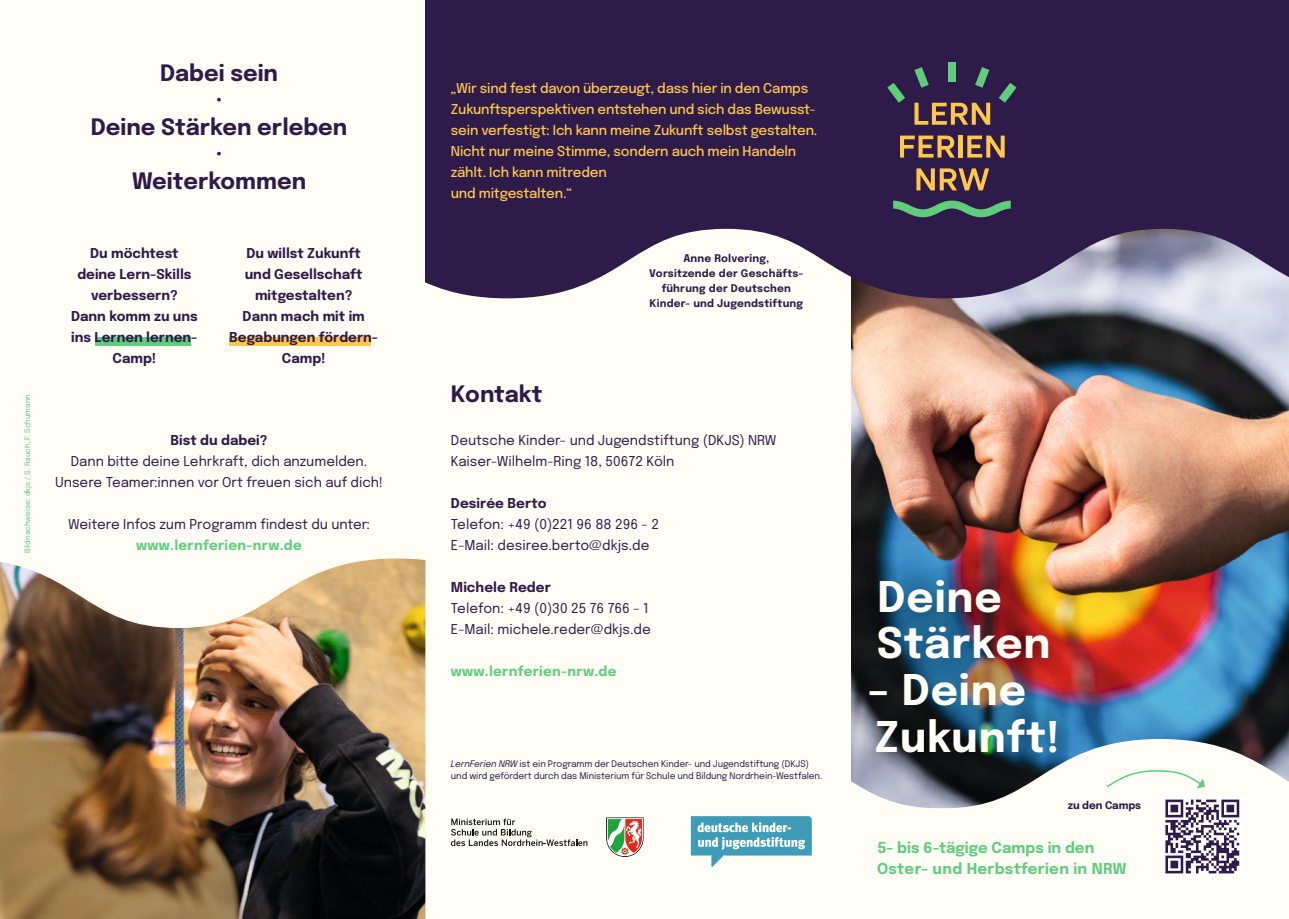
<style>
.page{position:relative;width:1289px;height:919px;background:#fff}
.page>*{position:absolute;margin:0;border:0;box-sizing:border-box;transform-origin:0 0}
.t1{font:700 42px/46.5px "Epilogue";letter-spacing:.02em;color:#fffdf6}
.t2{font:700 22.5px/27px "Epilogue";color:#2e1b49;text-align:center}
.t3{font:700 15px/21px "Epilogue";letter-spacing:.01em;color:#60cd7d}
.t4{font:13.5px/21px "Epilogue";color:#2e1b49}
.t5{font:500 13.5px/21px "Epilogue";letter-spacing:-.015em;color:#ffc84d}
.t6{font:700 13.5px/21px "Epilogue";color:#2e1b49;text-align:center}
.t7{font:700 13.5px "Epilogue";letter-spacing:.02em;color:#60cd7d}
.t8{font:700 10.5px/15px "Epilogue";letter-spacing:.02em;color:#2e1b49;text-align:center}
.t9{font:700 10.5px "Epilogue";letter-spacing:-.01em;color:#2e1b49}
.t10{font:9px/12px "Epilogue";letter-spacing:-.01em;color:#2e1b49}
.t11{font:7.5px "Epilogue";color:#60cd7d}
.s1{font-style:italic}
</style>
<div class="page">
<img style="left:851px;top:298px;width:437px;height:440px">
<img style="left:851px;top:535px;width:250px;height:203px">
<div style="left:0;top:0;width:850px;height:918px;background:#fffdf6"></div>
<svg style="left:606px;top:817px;width:37px;height:39px"></svg>
<svg style="left:451px;top:818px;width:136px;height:28px"></svg>
<svg style="left:691px;top:816px;width:120px;height:50px"></svg>
<img style="left:0;top:558px;width:425px;height:360px">
<svg style="left:425px;top:0;width:863px;height:298px;background:#41305a"></svg>
<svg style="left:893px;top:200px;width:117px;height:17px;background:#467262"></svg>
<svg style="left:887px;top:83px;width:18px;height:20px"></svg>
<svg style="left:998px;top:83px;width:18px;height:20px"></svg>
<div style="left:947px;top:63px;width:8px;height:19px;background:#60cd7d"></div>
<svg style="left:914px;top:67px;width:14px;height:21px"></svg>
<svg style="left:975px;top:67px;width:14px;height:21px"></svg>
<svg style="left:914px;top:103px;width:76px;height:22px;background:#906c4a"></svg>
<svg style="left:900px;top:135px;width:54px;height:22px"></svg>
<hr style="left:958px;top:135px;width:4px;height:22px;background:#ffc84d">
<svg style="left:967px;top:135px;width:37px;height:22px"></svg>
<svg style="left:916px;top:168px;width:73px;height:22px;background:#936e4a"></svg>
<svg style="left:851px;top:738px;width:437px;height:71px"></svg>
<div style="left:95px;top:337px;width:95px;height:9px;background:#60cd7d"></div>
<div style="left:230px;top:337px;width:141px;height:9px;background:#ffc84d"></div>
<svg style="left:1104px;top:769px;width:100px;height:19px"></svg>
<div style="left:1160px;top:794px;width:83px;height:84px;background:#fff;border-radius:6px"></div>
<svg style="left:1165px;top:799px;width:74px;height:74px"></svg>
<p class="t11" style="left:24px;top:553px;width:160px;rotate:-90deg">Bildnachweise: dkjs / S. Rauch, F. Schumann</p>
<h2 class="t2" style="left:91px;top:60px;width:258px">Dabei sein<br>·<br>Deine Stärken erleben ·<br>Weiterkommen</h2>
<p class="t6" style="left:71px;top:243px;width:128px">Du möchtest deine Lern-Skills verbessern?<br>Dann komm zu uns ins Lernen lernen-<br>Camp!</p>
<p class="t6" style="left:229px;top:243px;width:150px">Du willst Zukunft<br>und Gesellschaft mitgestalten?<br>Dann mach mit im<br>Begabungen fördern-<br>Camp!</p>
<p class="t6" style="left:171px;top:429px;width:98px">Bist du dabei?</p>
<p class="t4" style="left:55px;top:451px;width:329px;text-align:center">Dann bitte deine Lehrkraft, dich anzumelden.<br>Unsere Teamer:innen vor Ort freuen sich auf dich!</p>
<p class="t4" style="left:68px;top:512px;width:303px">Weitere Infos zum Programm 昀椀ndest du unter:</p>
<p class="t7" style="left:136px;top:537px;width:167px">www.lernferien-nrw.de</p>
<p class="t5" style="left:451px;top:79px;width:368px">ÑWir sind fest davon ¸berzeugt, dass hier in den Camps Zukunftsperspektiven entstehen und sich das Bewusst&shy;sein verfestigt: Ich kann meine Zukunft selbst gestalten.<br>Nicht nur meine Stimme, sondern auch mein Handeln z‰hlt. Ich kann mitreden<br>und mitgestalten.ì</p>
<p class="t8" style="left:649px;top:251px;width:156px">Anne Rolvering,<br>Vorsitzende der Geschäfts&shy;führung der Deutschen<br>Kinder- und Jugendstiftung</p>
<h2 class="t2" style="left:451px;top:381px;width:93px">Kontakt</h2>
<p class="t4" style="left:451px;top:430px;width:327px">Deutsche Kinder- und Jugendstiftung (DKJS) NRW<br>Kaiser-Wilhelm-Ring 18, 50672 Köln</p>
<p class="t6" style="left:451px;top:492px;width:97px">Desirée Berto</p>
<p class="t4" style="left:451px;top:514px;width:210px">Telefon: +49 (0)221 96 88 296 - 2<br>E-Mail: desiree.berto@dkjs.de</p>
<p class="t6" style="left:451px;top:576px;width:101px">Michele Reder</p>
<p class="t4" style="left:451px;top:598px;width:201px">Telefon: +49 (0)30 25 76 766 - 1<br>E-Mail: michele.reder@dkjs.de</p>
<p class="t7" style="left:451px;top:663px;width:167px">www.lernferien-nrw.de</p>
<p class="t10" style="left:451px;top:757px;width:373px"><span class="s1">LernFerien NRW</span> ist ein Programm der Deutschen Kinder- und Jugendstiftung (DKJS) und wird gefördert durch das Ministerium für Schule und Bildung Nordrhein-Westfalen.</p>
<h1 class="t1" style="left:876px;top:574px;width:175px">Deine<br>Stärken</h1>
<h1 class="t1" style="left:868px;top:667px;width:193px">– Deine<br>Zukunft!</h1>
<p class="t9" style="left:1067px;top:799px;width:75px">zu den Camps</p>
<p class="t3" style="left:877px;top:837px;width:251px">5- bis 6-tägige Camps in den<br>Oster- und Herbstferien in NRW</p>
</div>
